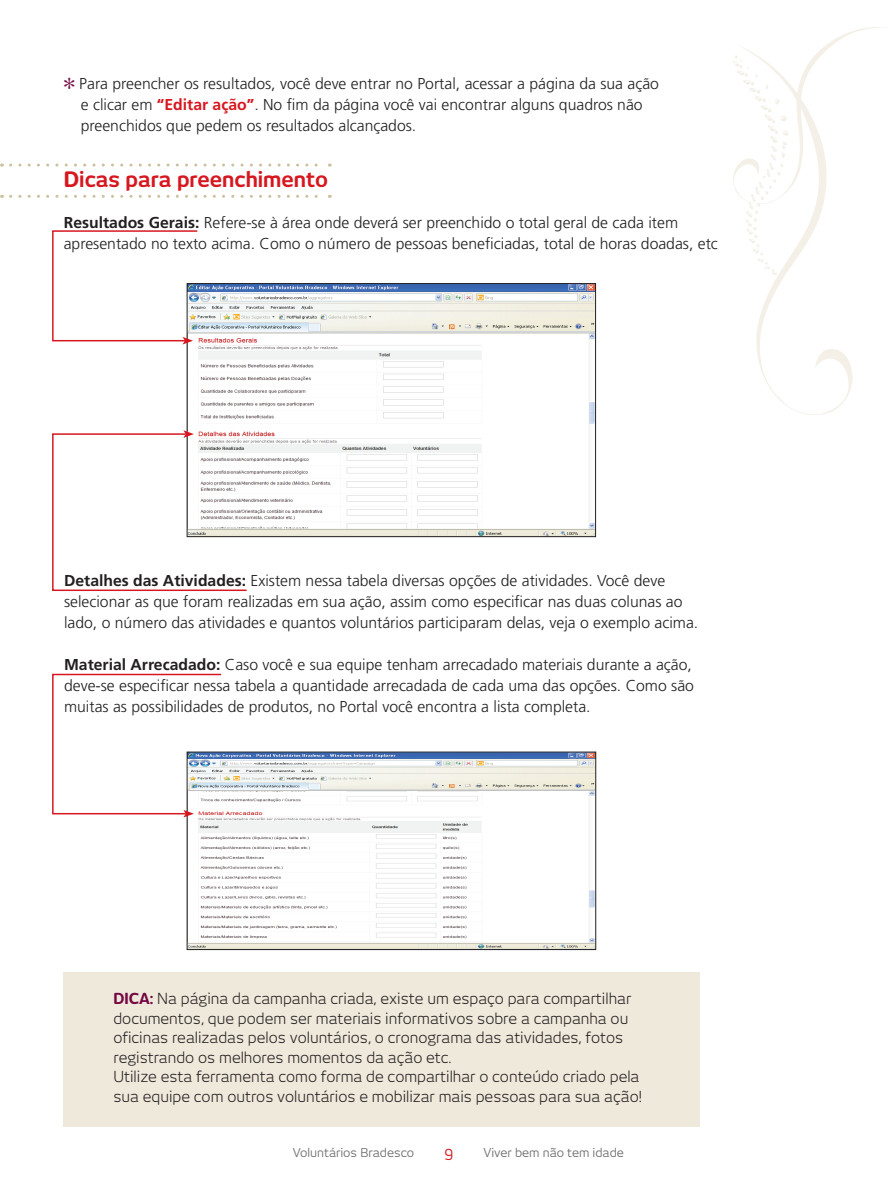
<style>
.page{position:relative;width:893px;height:1191px;background:#fff}
.page>*{position:absolute;margin:0;border:0;box-sizing:border-box;transform-origin:0 0}
.t1{font:700 21px "New June";color:#d7171f}
.t2{font:300 15.75px/21px "Frutiger";color:#231f20}
.t3{font:15px/19.5px "New June";color:#231f20}
.t4{font:15px "New June";color:#d7171f}
.t5{font:12px "New June";color:#6c6d70}
.s1{font-weight:700;color:#d7171f}
.s2{font-weight:700}
.s3{font-weight:700;color:#740943}
</style>
<div class="page">
<div style="left:64px;top:972px;width:636px;height:155px;background:#efe9dc"></div>
<img style="left:198px;top:285px;width:396px;height:250px">
<div style="left:187px;top:283px;width:409px;height:254px;border:1px solid #231f20"></div>
<img style="left:189px;top:753px;width:405px;height:195px">
<div style="left:187px;top:751px;width:409px;height:199px;border:1px solid #231f20"></div>
<svg style="left:11px;top:195px;width:319px;height:3px"></svg>
<svg style="left:11px;top:164px;width:319px;height:3px"></svg>
<svg style="left:52px;top:230px;width:147px;height:114px"></svg>
<svg style="left:52px;top:430px;width:196px;height:162px"></svg>
<svg style="left:52px;top:673px;width:171px;height:144px"></svg>
<svg style="left:756px;top:277px;width:96px;height:138px"></svg>
<svg style="left:733px;top:27px;width:150px;height:250px"></svg>
<p class="t2" style="left:79px;top:73px;width:581px">Para preencher os resultados, você deve entrar no Portal, acessar a página da sua ação e clicar em <span class="s1">“Editar ação”</span>. No fim da página você vai encontrar alguns quadros não preenchidos que pedem os resultados alcançados.</p>
<h1 class="t1" style="left:64px;top:167px;width:266px">Dicas para preenchimento</h1>
<p class="t2" style="left:64px;top:212px;width:656px"><span class="s2">Resultados Gerais:</span> Refere-se à área onde deverá ser preenchido o total geral de cada item apresentado no texto acima. Como o número de pessoas beneficiadas, total de horas doadas, etc</p>
<p class="t2" style="left:64px;top:570px;width:636px"><span class="s2">Detalhes das Atividades:</span> Existem nessa tabela diversas opções de atividades. Você deve selecionar as que foram realizadas em sua ação, assim como especificar nas duas colunas ao lado, o número das atividades e quantos voluntários participaram delas, veja o exemplo acima.</p>
<p class="t2" style="left:64px;top:654px;width:631px"><span class="s2">Material Arrecadado:</span> Caso você e sua equipe tenham arrecadado materiais durante a ação, deve-se especificar nessa tabela a quantidade arrecadada de cada uma das opções. Como são muitas as possibilidades de produtos, no Portal você encontra a lista completa.</p>
<p class="t3" style="left:113px;top:988px;width:530px"><span class="s3">DICA:</span> Na página da campanha criada, existe um espaço para compartilhar documentos, que podem ser materiais informativos sobre a campanha ou oficinas realizadas pelos voluntários, o cronograma das atividades, fotos registrando os melhores momentos da ação etc.<br>Utilize esta ferramenta como forma de compartilhar o conteúdo criado pela sua equipe com outros voluntários e mobilizar mais pessoas para sua ação!</p>
<p class="t5" style="left:293px;top:1145px;width:123px">Voluntários Bradesco</p>
<p class="t4" style="left:444px;top:1145px;width:10px">9</p>
<p class="t5" style="left:483px;top:1145px;width:142px">Viver bem não tem idade</p>
</div>
